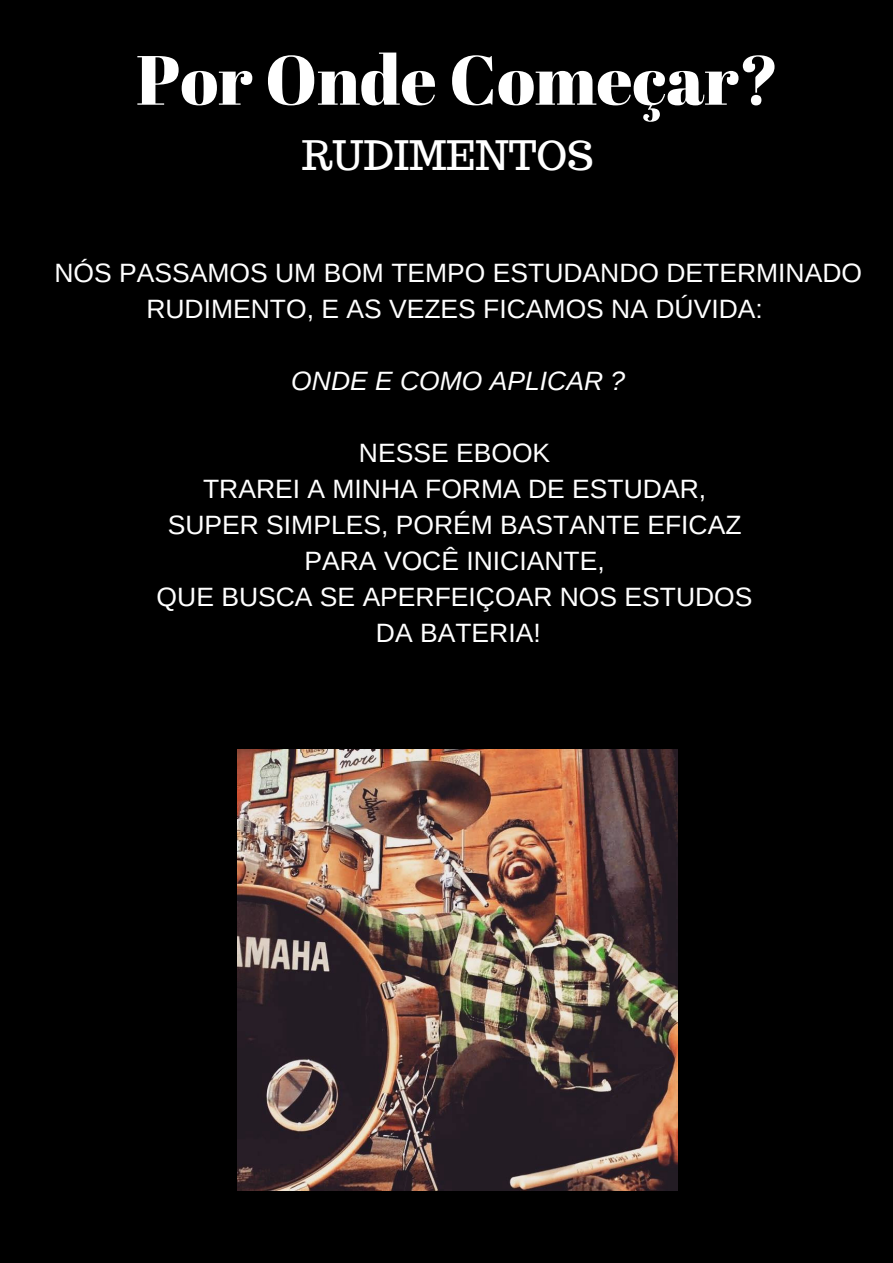
<style>
.page{position:relative;width:893px;height:1263px;background:#000}
.page>*{position:absolute;margin:0;border:0;box-sizing:border-box;transform-origin:0 0}
.t1{font:69.6px "Abril Fatface";color:#fff}
.t2{font:39.75px "Trocchi";color:#fff}
.t3{font:26.55px/36px "Arimo";color:#fff;text-align:center}
.t4{font:italic 26.55px "Arimo";color:#fff}
</style>
<div class="page">
<img style="left:238px;top:750px;width:440px;height:440px">
<h1 class="t1" style="left:136px;top:31px;width:644px">Por Onde Começar?</h1>
<h2 class="t2" style="left:302px;top:130px;width:293px">RUDIMENTOS</h2>
<p class="t3" style="left:54px;top:254px;width:809px">NÓS PASSAMOS UM BOM TEMPO ESTUDANDO DETERMINADO<br>RUDIMENTO, E AS VEZES FICAMOS NA DÚVIDA:</p>
<p class="t4" style="left:291px;top:366px;width:335px">ONDE E COMO APLICAR ?</p>
<p class="t3" style="left:157px;top:434px;width:597px">NESSE EBOOK<br>TRAREI A MINHA FORMA DE ESTUDAR,<br>SUPER SIMPLES, PORÉM BASTANTE EFICAZ<br>PARA VOCÊ INICIANTE,<br>QUE BUSCA SE APERFEIÇOAR NOS ESTUDOS<br>DA BATERIA!</p>
</div>
